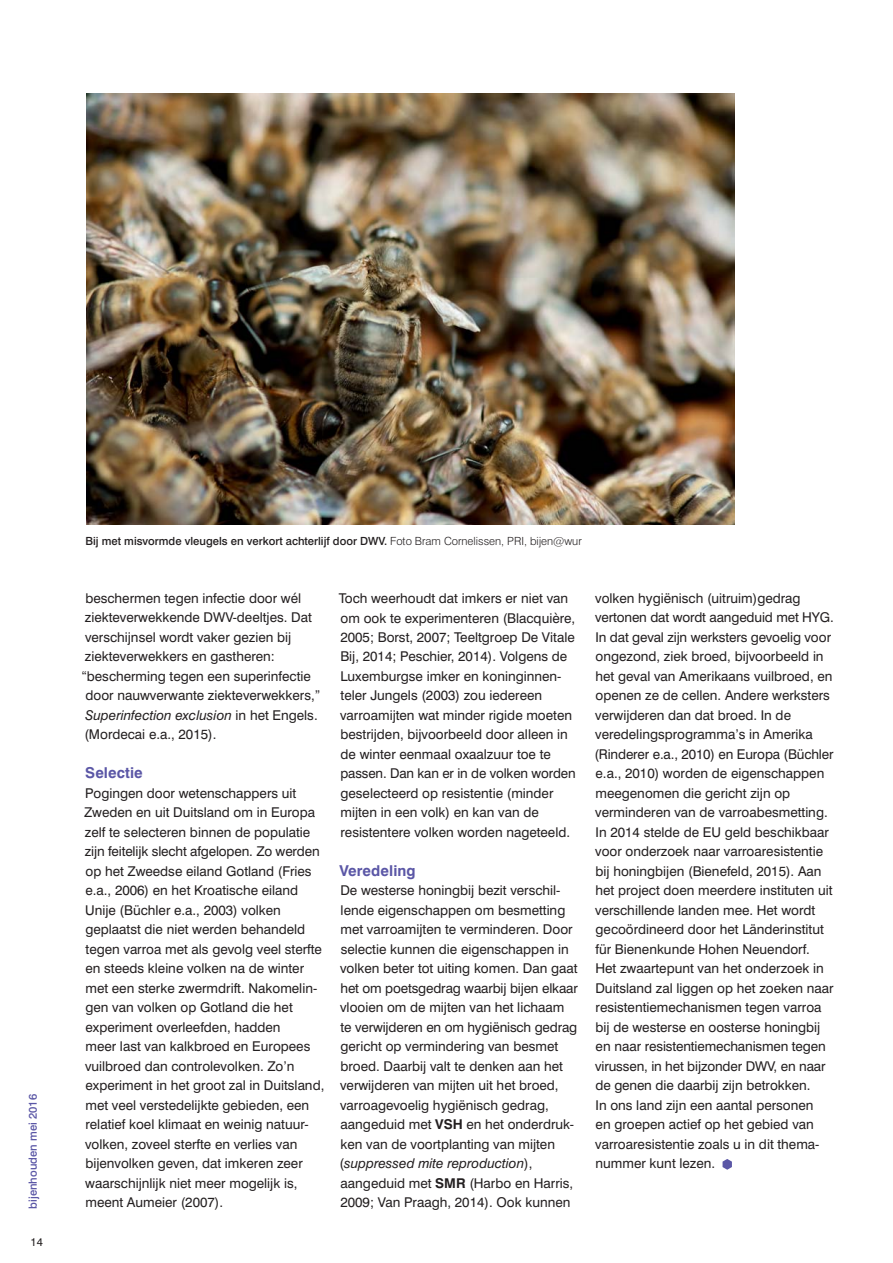
<style>
.page{position:relative;width:893px;height:1263px;background:#fff}
.page>*{position:absolute;margin:0;border:0;box-sizing:border-box;transform-origin:0 0}
.t1{font:700 15px "Swiss 721 BT";letter-spacing:.005em;color:#5b57a6}
.t2{font:13.5px/19.5px "Swiss 721 BT";color:#231f20}
.t3{font:italic 13.5px "Swiss 721 BT";color:#231f20}
.t4{font:500 11.25px "Swiss 721 BT";color:#231f20}
.t5{font:500 11.25px "Swiss 721 BT";color:#5b57a6}
.t6{font:11.25px "Swiss 721 BT";color:#231f20}
.s1{font-weight:300}
.s2{font-style:normal}
.s3{font-weight:700}
.s4{font-style:italic}
</style>
<div class="page">
<svg style="left:722px;top:1159px;width:10px;height:11px"></svg>
<img style="left:86px;top:94px;width:648px;height:431px">
<p class="t5" style="left:28px;top:1209px;width:116px;rotate:-90deg">bijenhouden mei 2016</p>
<p class="t6" style="left:31px;top:1237px;width:14px">14</p>
<p class="t4" style="left:85px;top:536px;width:498px">Bij met misvormde vleugels en verkort achterlijf door DWV. <span class="s1">Foto Bram Cornelissen, PRI, bijen@wur</span></p>
<p class="t2" style="left:85px;top:589px;width:217px">beschermen tegen infectie door wél</p>
<p class="t2" style="left:85px;top:609px;width:228px">ziekteverwekkende DWV-deeltjes. Dat</p>
<p class="t2" style="left:85px;top:628px;width:208px">verschijnsel wordt vaker gezien bij</p>
<p class="t2" style="left:85px;top:647px;width:191px">ziekteverwekkers en gastheren:</p>
<p class="t2" style="left:81px;top:667px;width:231px">“bescherming tegen een superinfectie</p>
<p class="t2" style="left:86px;top:686px;width:236px">door nauwverwante ziekteverwekkers,”</p>
<p class="t3" style="left:85px;top:709px;width:234px">Superinfection exclusion <span class="s2">in het Engels.</span></p>
<p class="t2" style="left:84px;top:725px;width:133px">(Mordecai e.a., 2015).</p>
<p class="t1" style="left:85px;top:767px;width:59px">Selectie</p>
<p class="t2" style="left:84px;top:784px;width:242px">Pogingen door wetenschappers uit Zweden en uit Duitsland om in Europa zelf te selecteren binnen de populatie zijn feitelijk slecht afgelopen. Zo werden op het Zweedse eiland Gotland (Fries e.a., 2006) en het Kroatische eiland Unije (Büchler e.a., 2003) volken geplaatst die niet werden behandeld tegen varroa met als gevolg veel sterfte en steeds kleine volken na de winter met een sterke zwermdrift. Nakomelin&shy;gen van volken op Gotland die het experiment overleefden, hadden<br>meer last van kalkbroed en Europees vuilbroed dan controlevolken. Zo’n experiment in het groot zal in Duitsland, met veel verstedelijkte gebieden, een relatief koel klimaat en weinig natuur&shy;volken, zoveel sterfte en verlies van bijenvolken geven, dat imkeren zeer waarschijnlijk niet meer mogelijk is, meent Aumeier (2007).</p>
<p class="t2" style="left:339px;top:589px;width:238px">Toch weerhoudt dat imkers er niet van om ook te experimenteren (Blacquière, 2005; Borst, 2007; Teeltgroep De Vitale Bij, 2014; Peschier, 2014). Volgens de Luxemburgse imker en koninginnen&shy;teler Jungels (2003) zou iedereen varroamijten wat minder rigide moeten bestrijden, bijvoorbeeld door alleen in de winter eenmaal oxaalzuur toe te passen. Dan kan er in de volken worden geselecteerd op resistentie (minder mijten in een volk) en kan van de resistentere volken worden nageteeld.</p>
<p class="t1" style="left:339px;top:864px;width:78px">Veredeling</p>
<p class="t2" style="left:339px;top:881px;width:240px">De westerse honingbij bezit verschil&shy;lende eigenschappen om besmetting met varroamijten te verminderen. Door selectie kunnen die eigenschappen in volken beter tot uiting komen. Dan gaat het om poetsgedrag waarbij bijen elkaar vlooien om de mijten van het lichaam te verwijderen en om hygiënisch gedrag gericht op vermindering van besmet broed. Daarbij valt te denken aan het verwijderen van mijten uit het broed, varroagevoelig hygiënisch gedrag, aangeduid met <span class="s3">VSH</span> en het onderdruk&shy;ken van de voortplanting van mijten (<span class="s4">suppressed mite reproduction</span>), aangeduid met <span class="s3">SMR</span> (Harbo en Harris, 2009; Van Praagh, 2014). Ook kunnen</p>
<p class="t2" style="left:594px;top:589px;width:241px">volken hygiënisch (uitruim)gedrag vertonen dat wordt aangeduid met HYG.<br>In dat geval zijn werksters gevoelig voor ongezond, ziek broed, bijvoorbeeld in het geval van Amerikaans vuilbroed, en openen ze de cellen. Andere werksters verwijderen dan dat broed. In de veredelingsprogramma’s in Amerika (Rinderer e.a., 2010) en Europa (Büchler e.a., 2010) worden de eigenschappen meegenomen die gericht zijn op verminderen van de varroabesmetting.<br>In 2014 stelde de EU geld beschikbaar voor onderzoek naar varroaresistentie bij honingbijen (Bienefeld, 2015). Aan het project doen meerdere instituten uit verschillende landen mee. Het wordt gecoördineerd door het Länderinstitut für Bienenkunde Hohen Neuendorf.<br>Het zwaartepunt van het onderzoek in Duitsland zal liggen op het zoeken naar resistentiemechanismen tegen varroa bij de westerse en oosterse honingbij en naar resistentiemechanismen tegen virussen, in het bijzonder DWV, en naar de genen die daarbij zijn betrokken.<br>In ons land zijn een aantal personen<br>en groepen actief op het gebied van varroaresistentie zoals u in dit thema&shy;nummer kunt lezen.</p>
</div>
